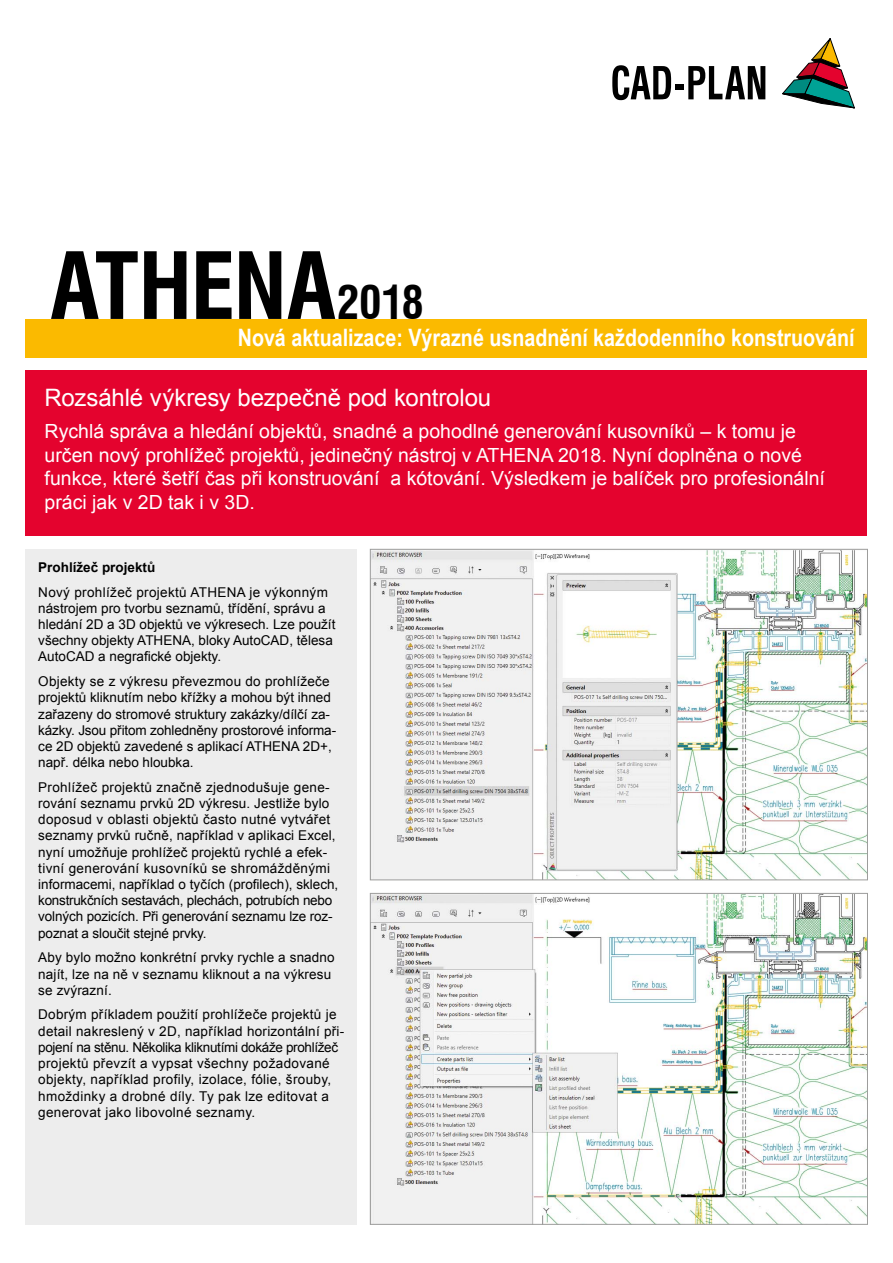
<style>
.page{position:relative;width:893px;height:1263px;background:#fff}
.page>*{position:absolute;margin:0;border:0;box-sizing:border-box;transform-origin:0 0}
.t1{font:700 condensed 90px "Swiss 721 BT";letter-spacing:-.02em;color:#000}
.t2{font:700 24px "Arial Narrow";color:#fff}
.t3{font:24px "Arial";letter-spacing:-.005em;color:#fff}
.t4{font:19.5px/23.4px "Arial";color:#fff}
.t5{font:13.5px/16.2px "Arial";letter-spacing:.01em;color:#000}
.t6{font:700 13.5px "Arial";color:#000}
.s1{font-size:45px}
</style>
<div class="page">
<div style="left:26px;top:319px;width:841px;height:38px;background:#fbba00"></div>
<svg style="left:612px;top:65px;width:59px;height:35px"></svg>
<div style="left:675px;top:84px;width:9px;height:5px;background:#000"></div>
<svg style="left:688px;top:66px;width:77px;height:33px"></svg>
<svg style="left:782px;top:38px;width:73px;height:71px"></svg>
<div style="left:26px;top:549px;width:331px;height:676px;background:#ededed"></div>
<div style="left:26px;top:370px;width:841px;height:166px;background:#e4032e"></div>
<img style="left:372px;top:551px;width:494px;height:327px">
<div style="left:370px;top:549px;width:498px;height:331px;border:1px solid #9d9d9c"></div>
<img style="left:372px;top:895px;width:494px;height:328px">
<h1 class="t1" style="left:50px;top:232px;width:375px">ATHENA<span class="s1">2018</span></h1>
<h2 class="t2" style="left:238px;top:319px;width:618px">Nová aktualizace: Výrazné usnadnění každodenního konstruování</h2>
<h2 class="t3" style="left:45px;top:382px;width:448px">Rozsáhlé výkresy bezpečně pod kontrolou</h2>
<p class="t4" style="left:45px;top:420px;width:782px">Rychlá správa a hledání objektů, snadné a pohodlné generování kusovníků – k tomu je určen nový prohlížeč projektů, jedinečný nástroj v ATHENA 2018. Nyní doplněna o nové funkce, které šetří čas při konstruování a kótování. Výsledkem je balíček pro profesionální práci jak v 2D tak i v 3D.</p>
<p class="t6" style="left:38px;top:558px;width:119px">Prohlížeč projektů</p>
<p class="t5" style="left:38px;top:584px;width:299px">Nový prohlížeč projektů ATHENA je výkonným nástrojem pro tvorbu seznamů, třídění, správu a hledání 2D a 3D objektů ve výkresech. Lze použít všechny objekty ATHENA, bloky AutoCAD, tělesa AutoCAD a negrafické objekty.</p>
<p class="t5" style="left:38px;top:673px;width:299px">Objekty se z výkresu převezmou do prohlížeče projektů kliknutím nebo křížky a mohou být ihned zařazeny do stromové struktury zakázky/dílčí za&shy;kázky. Jsou přitom zohledněny prostorové informa&shy;ce 2D objektů zavedené s aplikací ATHENA 2D+, např. délka nebo hloubka.</p>
<p class="t5" style="left:38px;top:779px;width:302px">Prohlížeč projektů značně zjednodušuje gene&shy;rování seznamu prvků 2D výkresu. Jestliže bylo doposud v oblasti objektů často nutné vytvářet seznamy prvků ručně, například v aplikaci Excel, nyní umožňuje prohlížeč projektů rychlé a efek&shy;tivní generování kusovníků se shromážděnými informacemi, například o tyčích (profilech), sklech, konstrukčních sestavách, plechách, potrubích nebo volných pozicích. Při generování seznamu lze roz&shy;poznat a sloučit stejné prvky.</p>
<p class="t5" style="left:38px;top:950px;width:298px">Aby bylo možno konkrétní prvky rychle a snadno najít, lze na ně v seznamu kliknout a na výkresu se zvýrazní.</p>
<p class="t5" style="left:38px;top:1007px;width:308px">Dobrým příkladem použití prohlížeče projektů je detail nakreslený v 2D, například horizontální při&shy;pojení na stěnu. Několika kliknutími dokáže prohlížeč projektů převzít a vypsat všechny požadované objekty, například profily, izolace, fólie, šrouby, hmoždinky a drobné díly. Ty pak lze editovat a generovat jako libovolné seznamy.</p>
</div>
